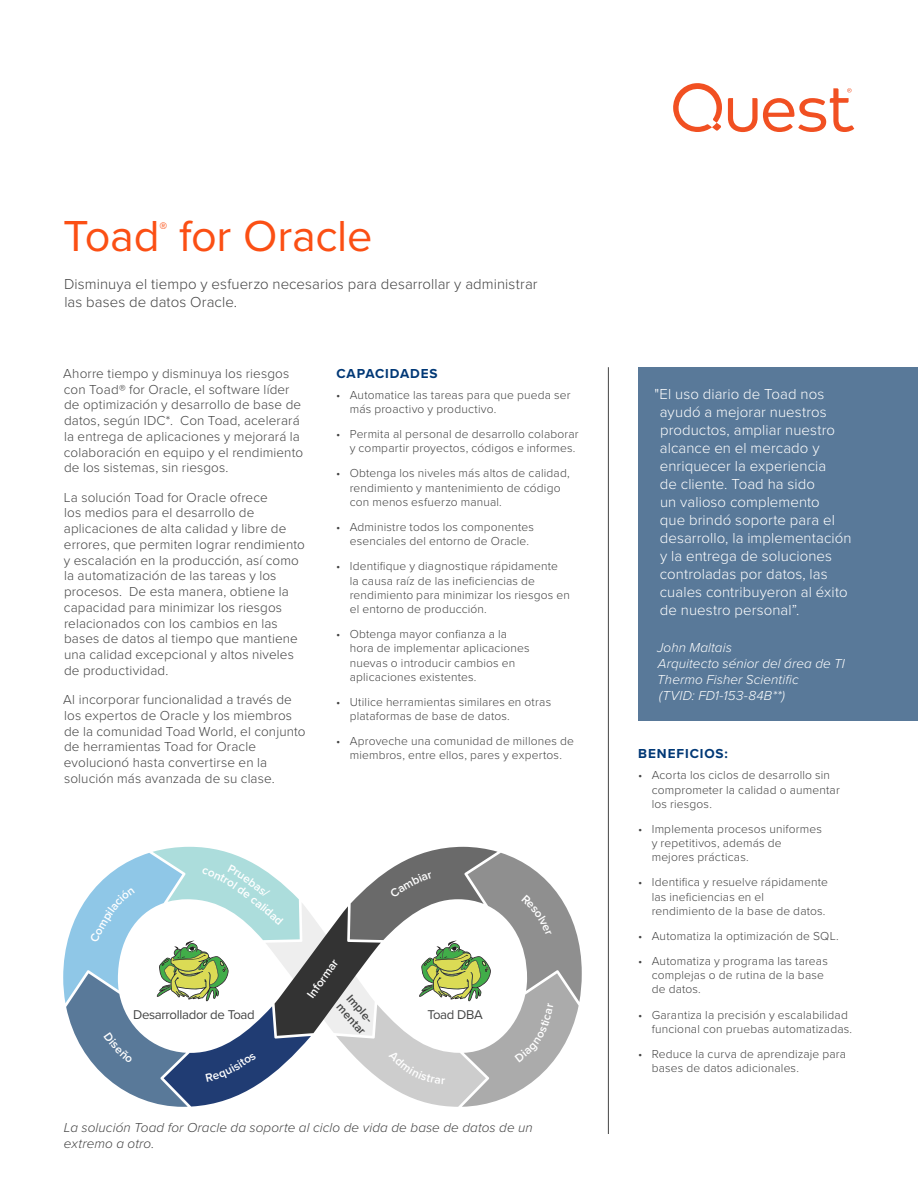
<style>
.page{position:relative;width:918px;height:1188px;background:#fff}
.page>*{position:absolute;margin:0;border:0;box-sizing:border-box;transform-origin:0 0}
.Headline{font:45px "Proxima Nova";letter-spacing:-.005em;color:#fb4f14}
.Headline-2{font:15.75px "Proxima Nova";color:#fb4f14}
.Callout_Box_Small{font:300 15px/18px "Proxima Nova";letter-spacing:.005em;color:#fff}
.Sub_Head{font:300 15px/18px "Proxima Nova";letter-spacing:.005em;color:#444}
.t1{font:300 13.5px/15.8px "Proxima Nova";letter-spacing:.01em;color:#444}
.Callout_Box_Byline{font:italic 300 13.5px/16.2px "Proxima Nova";letter-spacing:.005em;color:#fff}
.t2{font:italic 300 13.5px/16.5px "Proxima Nova";letter-spacing:.005em;color:#444}
.Section_Heading_1{font:700 13.5px "Proxima Nova";letter-spacing:.065em;color:#003876}
.t3{font:13.2px "Proxima Nova";letter-spacing:-.025em;color:#444545}
.t4{font:300 12px/14.2px "Proxima Nova";letter-spacing:.015em;color:#444}
.t5{font:600 11.85px/13.2px "Proxima Nova";color:#444545}
.t6{font:600 11.85px "Proxima Nova";color:#fff}
</style>
<div class="page">
<svg style="left:728px;top:88px;width:126px;height:44px"></svg>
<svg style="left:673px;top:83px;width:49px;height:49px"></svg>
<hr style="left:608px;top:367px;width:1px;height:767px;background:#444">
<div style="left:638px;top:367px;width:280px;height:354px;background:#597999"></div>
<svg style="left:64px;top:847px;width:518px;height:260px"></svg>
<p class="Headline" style="left:63px;top:202px;width:311px">Toad for Oracle</p>
<p class="Headline-2" style="left:160px;top:216px;width:9px">®</p>
<p class="Sub_Head" style="left:64px;top:275px;width:475px">Disminuya el tiempo y esfuerzo necesarios para desarrollar y administrar las bases de datos Oracle.</p>
<p class="t1" style="left:63px;top:365px;width:241px">Ahorre tiempo y disminuya los riesgos con Toad® for Oracle, el software líder de optimización y desarrollo de base de datos, según IDC*. Con Toad, acelerará la entrega de aplicaciones y mejorará la colaboración en equipo y el rendimiento de los sistemas, sin riesgos.</p>
<p class="t1" style="left:64px;top:489px;width:243px">La solución Toad for Oracle ofrece<br>los medios para el desarrollo de aplicaciones de alta calidad y libre de errores, que permiten lograr rendimiento y escalación en la producción, así como la automatización de las tareas y los procesos. De esta manera, obtiene la capacidad para minimizar los riesgos relacionados con los cambios en las bases de datos al tiempo que mantiene una calidad excepcional y altos niveles de productividad.</p>
<p class="t1" style="left:63px;top:691px;width:244px">Al incorporar funcionalidad a través de los expertos de Oracle y los miembros de la comunidad Toad World, el conjunto de herramientas Toad for Oracle evolucionó hasta convertirse en la solución más avanzada de su clase.</p>
<p class="Section_Heading_1" style="left:337px;top:363px;width:103px">CAPACIDADES</p>
<p class="t4" style="left:350px;top:387px;width:222px;text-indent:-14px">• Automatice las tareas para que pueda ser más proactivo y productivo.</p>
<p class="t4" style="left:336px;top:426px;width:244px;text-align:right">• Permita al personal de desarrollo colaborar y compartir proyectos, códigos e informes.</p>
<p class="t4" style="left:350px;top:466px;width:221px;text-indent:-14px">• Obtenga los niveles más altos de calidad, rendimiento y mantenimiento de código con menos esfuerzo manual.</p>
<p class="t4" style="left:350px;top:519px;width:186px;text-indent:-14px">• Administre todos los componentes esenciales del entorno de Oracle.</p>
<p class="t4" style="left:350px;top:559px;width:222px;text-indent:-14px">• Identifique y diagnostique rápidamente<br>la causa raíz de las ineficiencias de rendimiento para minimizar los riesgos en el entorno de producción.</p>
<p class="t4" style="left:350px;top:626px;width:181px;text-indent:-14px">• Obtenga mayor confianza a la hora de implementar aplicaciones nuevas o introducir cambios en aplicaciones existentes.</p>
<p class="t4" style="left:350px;top:694px;width:203px;text-indent:-14px">• Utilice herramientas similares en otras plataformas de base de datos.</p>
<p class="t4" style="left:336px;top:734px;width:239px;text-align:center">• Aproveche una comunidad de millones de miembros, entre ellos, pares y expertos.</p>
<p class="t6" style="left:302px;top:992px;width:46px;rotate:-54deg">Informar</p>
<p class="t5" style="left:354px;top:991px;width:39px;rotate:48deg">Imple&shy;mentar</p>
<p class="t3" style="left:133px;top:1004px;width:123px">Desarrollador de Toad</p>
<p class="t3" style="left:427px;top:1004px;width:57px">Toad DBA</p>
<p class="t2" style="left:64px;top:1118px;width:471px">La solución Toad for Oracle da soporte al ciclo de vida de base de datos de un extremo a otro.</p>
<p class="Callout_Box_Small" style="left:660px;top:385px;width:193px;text-indent:-5px">"El uso diario de Toad nos ayudó a mejorar nuestros productos, ampliar nuestro alcance en el mercado y enriquecer la experiencia<br>de cliente. Toad ha sido<br>un valioso complemento<br>que brindó soporte para el desarrollo, la implementación y la entrega de soluciones controladas por datos, las cuales contribuyeron al éxito de nuestro personal”.</p>
<p class="Callout_Box_Byline" style="left:657px;top:639px;width:189px">John Maltais<br>Arquitecto sénior del área de TI<br>Thermo Fisher Scientific<br>(TVID: FD1-153-84B**)</p>
<p class="Section_Heading_1" style="left:638px;top:744px;width:91px">BENEFICIOS:</p>
<p class="t4" style="left:652px;top:768px;width:190px;text-indent:-14px">• Acorta los ciclos de desarrollo sin comprometer la calidad o aumentar los riesgos.</p>
<p class="t4" style="left:652px;top:821px;width:172px;text-indent:-14px">• Implementa procesos uniformes y repetitivos, además de mejores prácticas.</p>
<p class="t4" style="left:652px;top:875px;width:178px;text-indent:-14px">• Identifica y resuelve rápidamente las ineficiencias en el rendimiento de la base de datos.</p>
<p class="t4" style="left:638px;top:928px;width:202px">• Automatiza la optimización de SQL.</p>
<p class="t4" style="left:652px;top:953px;width:178px;text-indent:-14px">• Automatiza y programa las tareas complejas o de rutina de la base de datos.</p>
<p class="t4" style="left:652px;top:1007px;width:202px;text-indent:-14px">• Garantiza la precisión y escalabilidad funcional con pruebas automatizadas.</p>
<p class="t4" style="left:652px;top:1046px;width:196px;text-indent:-14px">• Reduce la curva de aprendizaje para bases de datos adicionales.</p>
</div>
